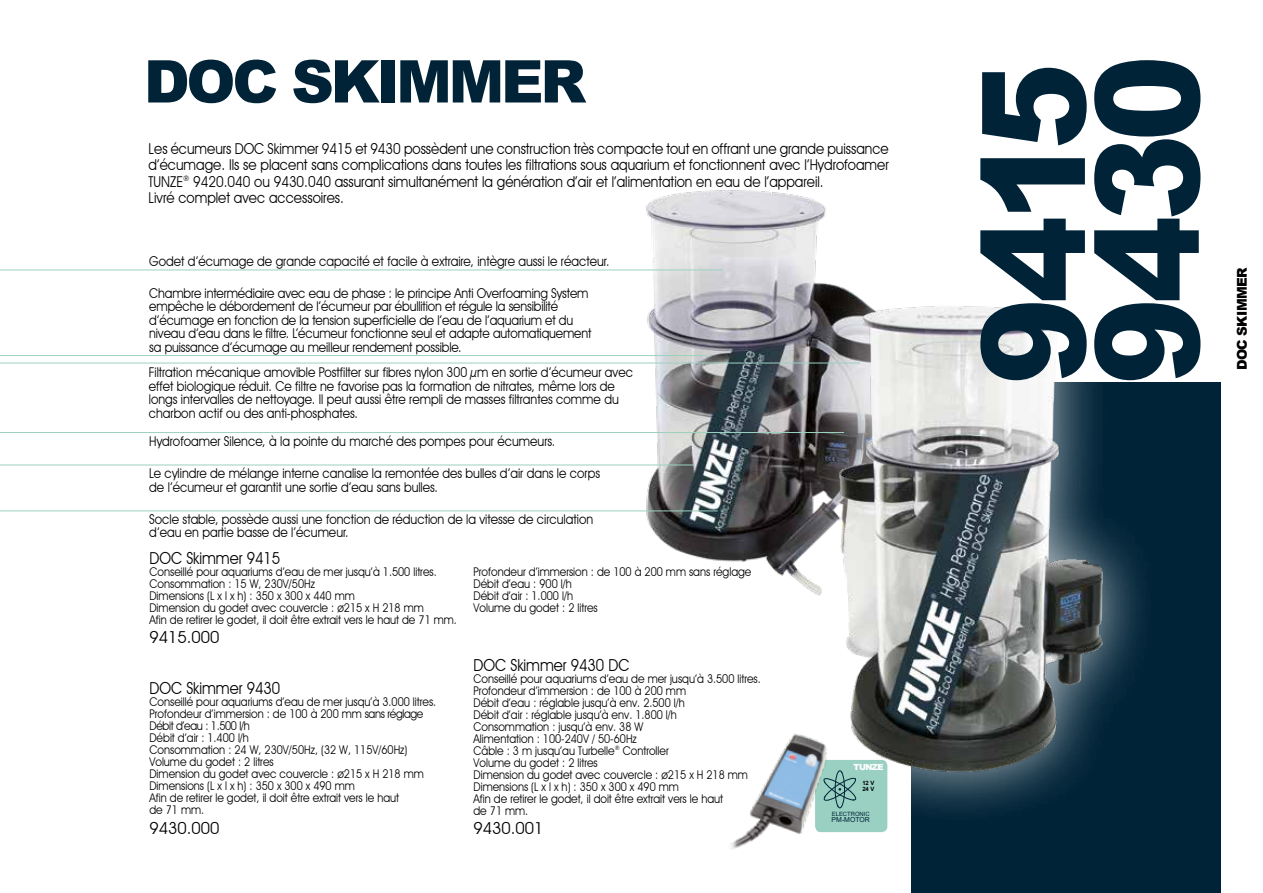
<style>
.page{position:relative;width:1263px;height:893px;background:#fff}
.page>*{position:absolute;margin:0;border:0;box-sizing:border-box;transform-origin:0 0}
.t1{font:900 143.55px/113.9px "Arial";letter-spacing:-.045em;color:#002337;scale:.91 1}
.t2{font:900 58.95px "Arial";letter-spacing:-.055em;color:#002337}
.t3{font:16.5px "Avant Garde IT Cby BT";color:#000;scale:.9 1}
.t4{font:16.5px "Avant Garde IT Cby BT";color:#000}
.t5{font:15px/16.5px "Avant Garde IT Cby BT";color:#000;scale:.9 1}
.t6{font:13.5px/13.5px "Avant Garde IT Cby BT";color:#000;scale:.9 1}
.t7{font:900 13.5px "Arial";letter-spacing:-.04em;color:#000}
.t8{font:12px/12px "Avant Garde IT Cby BT";color:#000;scale:.9 1}
.t9{font:900 8.4px "Arial";letter-spacing:-.06em;color:#fff}
.t10{font:6.9px "Arial";color:#002337}
.t11{font:5.85px "Arial";color:#002337}
.t12{font:700 5.85px/5.6px "Arial";color:#000}
</style>
<div class="page">
<div style="left:911px;top:383px;width:309px;height:510px;background:#002337"></div>
<img style="left:640px;top:190px;width:186px;height:386px">
<div style="left:784px;top:248px;width:375px;height:580px;background:#fff;opacity:.75"></div>
<img style="left:796px;top:292px;width:349px;height:511px">
<hr style="left:0;top:270px;width:723px;height:1px;background:#9cd1c0">
<hr style="left:0;top:355px;width:707px;height:1px;background:#9cd1c0">
<hr style="left:0;top:432px;width:844px;height:1px;background:#9cd1c0">
<hr style="left:0;top:363px;width:860px;height:1px;background:#9cd1c0">
<hr style="left:0;top:465px;width:694px;height:1px;background:#9cd1c0">
<hr style="left:0;top:510px;width:718px;height:1px;background:#9cd1c0">
<div style="left:815px;top:759px;width:73px;height:74px;background:#99d0c2;border-radius:6px"></div>
<div style="left:814px;top:759px;width:74px;height:74px;border:1px solid #fff;border-radius:6px"></div>
<div style="left:835px;top:771px;width:10px;height:37px;border:1px solid #002337;border-radius:50%"></div>
<svg style="left:838px;top:772px;width:19px;height:35px"></svg>
<img style="left:731px;top:695px;width:107px;height:154px">
<h2 class="t2" style="left:144px;top:39px;width:444px">DOC SKIMMER</h2>
<p class="t5" style="left:149px;top:140px;width:824px">Les écumeurs DOC Skimmer 9415 et 9430 possèdent une construction très compacte tout en offrant une grande puissance d’écumage. Ils se placent sans complications dans toutes les filtrations sous aquarium et fonctionnent avec l’Hydrofoamer TUNZE<sup>®</sup> 9420.040 ou 9430.040 assurant simultanément la génération d’air et l’alimentation en eau de l’appareil.<br>Livré complet avec accessoires.</p>
<p class="t6" style="left:149px;top:255px;width:513px">Godet d’écumage de grande capacité et facile à extraire, intègre aussi le réacteur.</p>
<p class="t6" style="left:149px;top:286px;width:493px">Chambre intermédiaire avec eau de phase : le principe Anti Overfoaming System empêche le débordement de l’écumeur par ébullition et régule la sensibilité d’écumage en fonction de la tension superficielle de l’eau de l’aquarium et du niveau d’eau dans le filtre. L’écumeur fonctionne seul et adapte automatiquement sa puissance d’écumage au meilleur rendement possible.</p>
<p class="t6" style="left:149px;top:365px;width:539px">Filtration mécanique amovible Postfilter sur fibres nylon 300 µm en sortie d’écumeur avec effet biologique réduit. Ce filtre ne favorise pas la formation de nitrates, même lors de longs intervalles de nettoyage. Il peut aussi être rempli de masses filtrantes comme du charbon actif ou des anti-phosphates.</p>
<p class="t6" style="left:149px;top:435px;width:452px">Hydrofoamer Silence, à la pointe du marché des pompes pour écumeurs.</p>
<p class="t6" style="left:149px;top:466px;width:502px">Le cylindre de mélange interne canalise la remontée des bulles d’air dans le corps de l’écumeur et garantit une sortie d’eau sans bulles.</p>
<p class="t6" style="left:149px;top:512px;width:495px">Socle stable, possède aussi une fonction de réduction de la vitesse de circulation d’eau en partie basse de l’écumeur.</p>
<h3 class="t3" style="left:149px;top:548px;width:147px">DOC Skimmer 9415</h3>
<p class="t8" style="left:149px;top:566px;width:321px">Conseillé pour aquariums d’eau de mer jusqu’à 1.500 litres.</p>
<p class="t8" style="left:473px;top:566px;width:310px">Profondeur d’immersion : de 100 à 200 mm sans réglage</p>
<p class="t8" style="left:149px;top:578px;width:186px">Consommation : 15 W, 230V/50Hz</p>
<p class="t8" style="left:473px;top:578px;width:111px">Débit d’eau : 900 l/h</p>
<p class="t8" style="left:149px;top:590px;width:230px">Dimensions (L x l x h) : 350 x 300 x 440 mm</p>
<p class="t8" style="left:473px;top:590px;width:112px">Débit d’air : 1.000 l/h</p>
<p class="t8" style="left:149px;top:602px;width:306px">Dimension du godet avec couvercle : ø215 x H 218 mm</p>
<p class="t8" style="left:473px;top:602px;width:140px">Volume du godet : 2 litres</p>
<p class="t8" style="left:149px;top:614px;width:343px">Afin de retirer le godet, il doit être extrait vers le haut de 71 mm.</p>
<h3 class="t4" style="left:149px;top:628px;width:71px">9415.000</h3>
<h3 class="t3" style="left:149px;top:678px;width:147px">DOC Skimmer 9430</h3>
<p class="t8" style="left:149px;top:696px;width:320px">Conseillé pour aquariums d’eau de mer jusqu’à 3.000 litres.<br>Profondeur d’immersion : de 100 à 200 mm sans réglage Débit d’eau : 1.500 l/h<br>Débit d’air : 1.400 l/h<br>Consommation : 24 W, 230V/50Hz, (32 W, 115V/60Hz)<br>Volume du godet : 2 litres<br>Dimension du godet avec couvercle : ø215 x H 218 mm Dimensions (L x l x h) : 350 x 300 x 490 mm<br>Afin de retirer le godet, il doit être extrait vers le haut<br>de 71 mm.</p>
<h3 class="t4" style="left:149px;top:818px;width:71px">9430.000</h3>
<h3 class="t3" style="left:473px;top:655px;width:175px">DOC Skimmer 9430 DC</h3>
<p class="t8" style="left:473px;top:672px;width:321px">Conseillé pour aquariums d’eau de mer jusqu’à 3.500 litres.<br>Profondeur d’immersion : de 100 à 200 mm<br>Débit d’eau : réglable jusqu’à env. 2.500 l/h<br>Débit d’air : réglable jusqu’à env. 1.800 l/h<br>Consommation : jusqu’à env. 38 W<br>Alimentation : 100-240V / 50-60Hz<br>Câble : 3 m jusqu’au Turbelle<sup>®</sup> Controller<br>Volume du godet : 2 litres<br>Dimension du godet avec couvercle : ø215 x H 218 mm Dimensions (L x l x h) : 350 x 300 x 490 mm<br>Afin de retirer le godet, il doit être extrait vers le haut<br>de 71 mm.</p>
<h3 class="t4" style="left:473px;top:818px;width:71px">9430.001</h3>
<p class="t9" style="left:853px;top:760px;width:32px">TUNZE</p>
<p class="t12" style="left:862px;top:780px;width:14px">12 V<br>24 V</p>
<p class="t11" style="left:832px;top:809px;width:39px">ELECTRONIC</p>
<p class="t10" style="left:832px;top:815px;width:40px">PM-MOTOR</p>
<h1 class="t1" style="left:972px;top:385px;width:364px;rotate:-90deg">9415<br>9430</h1>
<p class="t7" style="left:1232px;top:370px;width:105px;rotate:-90deg">DOC SKIMMER</p>
</div>
